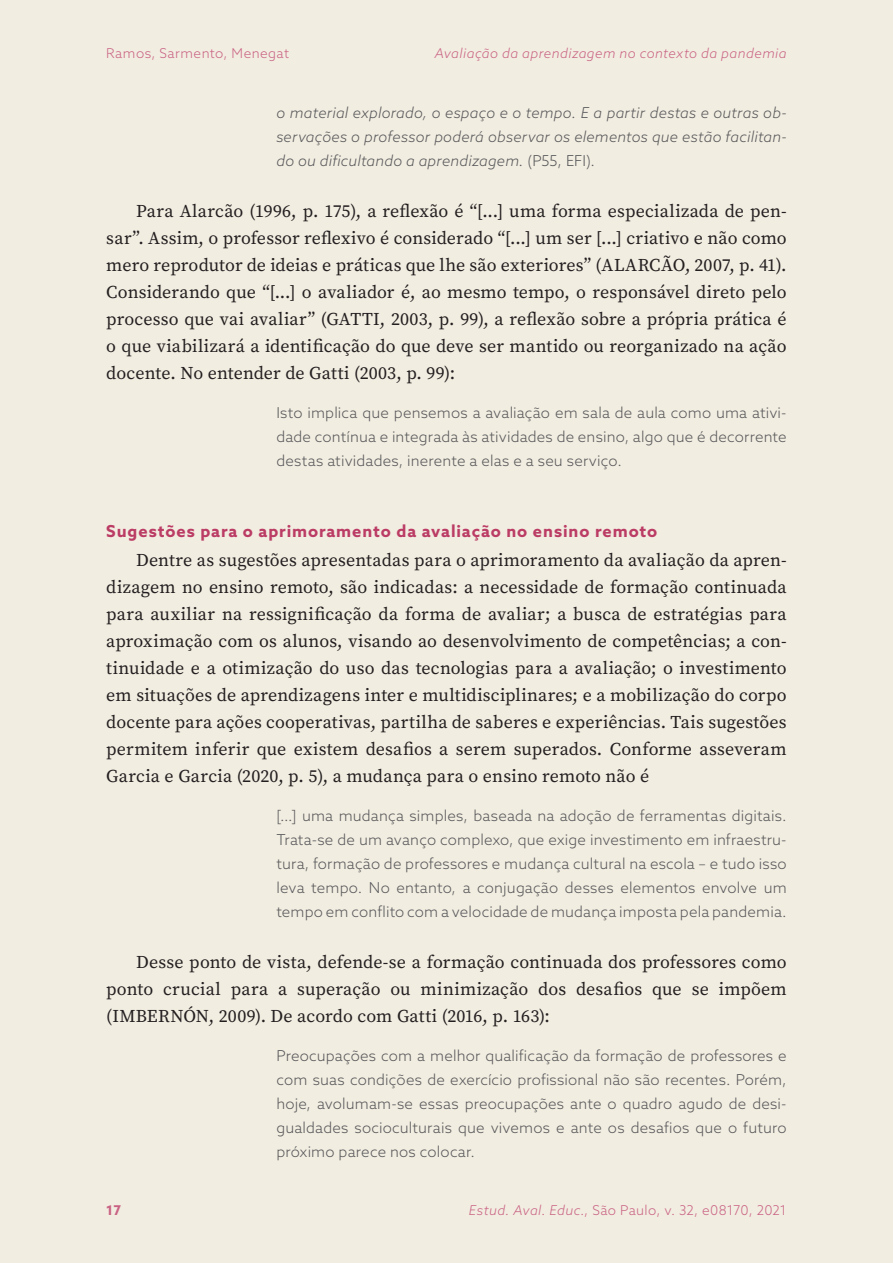
<style>
.page{position:relative;width:893px;height:1263px;background:#f2ede1}
.page>*{position:absolute;margin:0;border:0;box-sizing:border-box;transform-origin:0 0}
.t1{font:18px/27px "Source Serif Variable";letter-spacing:.005em;color:#231f20;text-align:justify}
.subtitulo2{font:700 16.5px "Azo Sans";letter-spacing:.055em;color:#bb3c65}
.citacao{font:300 15px/24px "Azo Sans";letter-spacing:.015em;color:#57585a;text-align:justify}
.citacao-2{font:italic 300 15px/24px "Azo Sans";letter-spacing:.01em;color:#57585a;text-align:justify}
.t2{font:300 13.5px "Azo Sans";letter-spacing:.03em;color:#c96384}
.t3{font:italic 300 13.5px "Azo Sans";letter-spacing:.03em;color:#c96384}
.t4{font:700 13.5px "Azo Sans";color:#c96384}
.s1{font-style:normal}
.s2{font-style:italic}
</style>
<div class="page">
<p class="t2" style="left:106px;top:45px;width:184px">Ramos, Sarmento, Menegat</p>
<p class="t3" style="left:435px;top:45px;width:353px">Avaliação da aprendizagem no contexto da pandemia</p>
<p class="citacao-2" style="left:276px;top:101px;width:512px">o material explorado, o espaço e o tempo. E a partir destas e outras ob&shy;servações o professor poderá observar os elementos que estão facilitan&shy;do ou dificultando a aprendizagem. <span class="s1">(P55, EFI).</span></p>
<p class="t1" style="left:106px;top:197px;width:682px;text-indent:30px">Para Alarcão (1996, p. 175), a reflexão é “[...] uma forma especializada de pen&shy;sar”. Assim, o professor reflexivo é considerado “[...] um ser [...] criativo e não como mero reprodutor de ideias e práticas que lhe são exteriores” (ALARCÃO, 2007, p. 41).<br>Considerando que “[...] o avaliador é, ao mesmo tempo, o responsável direto pelo processo que vai avaliar” (GATTI, 2003, p. 99), a reflexão sobre a própria prática é o que viabilizará a identificação do que deve ser mantido ou reorganizado na ação docente. No entender de Gatti (2003, p. 99):</p>
<p class="citacao" style="left:276px;top:400px;width:512px">Isto implica que pensemos a avaliação em sala de aula como uma ativi&shy;dade contínua e integrada às atividades de ensino, algo que é decorrente destas atividades, inerente a elas e a seu serviço.</p>
<p class="subtitulo2" style="left:106px;top:520px;width:553px">Sugestões para o aprimoramento da avaliação no ensino remoto</p>
<p class="t1" style="left:106px;top:547px;width:682px;text-indent:30px">Dentre as sugestões apresentadas para o aprimoramento da avaliação da apren&shy;dizagem no ensino remoto, são indicadas: a necessidade de formação continuada para auxiliar na ressignificação da forma de avaliar; a busca de estratégias para aproximação com os alunos, visando ao desenvolvimento de competências; a con&shy;tinuidade e a otimização do uso das tecnologias para a avaliação; o investimento em situações de aprendizagens inter e multidisciplinares; e a mobilização do corpo docente para ações cooperativas, partilha de saberes e experiências. Tais sugestões permitem inferir que existem desafios a serem superados. Conforme asseveram Garcia e Garcia (2020, p. 5), a mudança para o ensino remoto não é</p>
<p class="citacao" style="left:276px;top:804px;width:512px">[...] uma mudança simples, baseada na adoção de ferramentas digitais.<br>Trata-se de um avanço complexo, que exige investimento em infraestru&shy;tura, formação de professores e mudança cultural na escola – e tudo isso leva tempo. No entanto, a conjugação desses elementos envolve um tempo em conflito com a velocidade de mudança imposta pela pandemia.</p>
<p class="t1" style="left:106px;top:948px;width:682px;text-indent:30px">Desse ponto de vista, defende-se a formação continuada dos professores como ponto crucial para a superação ou minimização dos desafios que se impõem (IMBERNÓN, 2009). De acordo com Gatti (2016, p. 163):</p>
<p class="citacao" style="left:276px;top:1043px;width:512px">Preocupações com a melhor qualificação da formação de professores e com suas condições de exercício profissional não são recentes. Porém, hoje, avolumam-se essas preocupações ante o quadro agudo de desi&shy;gualdades socioculturais que vivemos e ante os desafios que o futuro próximo parece nos colocar.</p>
<p class="t4" style="left:106px;top:1201px;width:16px">17</p>
<p class="t2" style="left:469px;top:1201px;width:319px"><span class="s2">Estud. Aval. Educ.</span>, São Paulo, v. 32, e08170, 2021</p>
</div>
